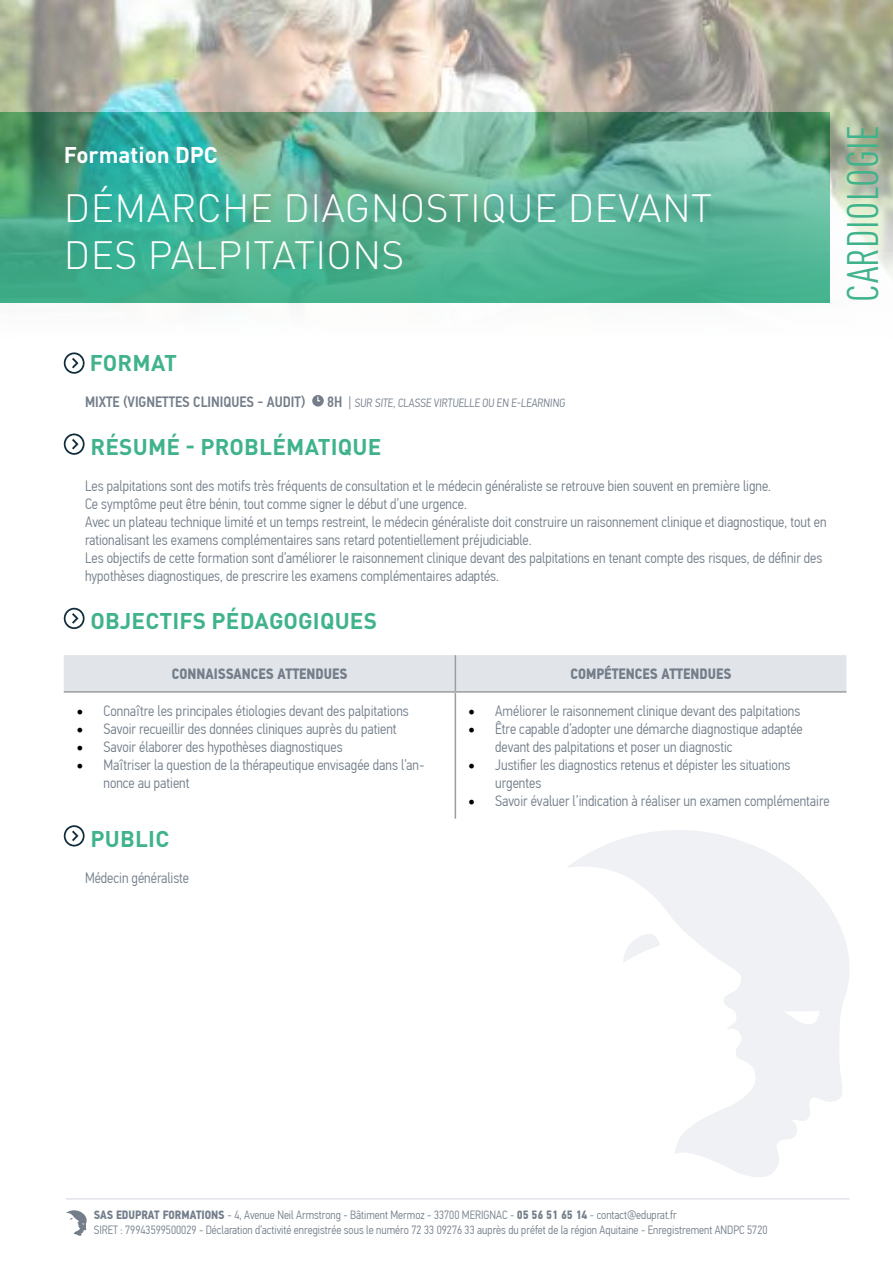
<style>
.page{position:relative;width:893px;height:1263px;background:#fff}
.page>*{position:absolute;margin:0;border:0;box-sizing:border-box;transform-origin:0 0}
.t1{font:condensed 43.5px "DINOT";letter-spacing:.01em;color:#40b38c}
.t2{font:300 39px/46.8px "DINOT";letter-spacing:.01em;color:#fff}
.t3{font:700 22.5px "DINOT";letter-spacing:.01em;color:#40b38c}
.t4{font:700 22.5px "DINOT";color:#fff}
.t5{font:300 15px/18px "PF Din Text Cond Pro";color:#737e8a}
.t6{font:700 15px "PF Din Text Cond Pro";color:#737e8a}
.t7{font:500 15px "PF Din Text Cond Pro";color:#737e8a}
.t8{font:300 12px/14.4px "PF Din Text Cond Pro";color:#737e8b}
.t9{font:300 12px "PF Din Text Cond Pro";color:#737e8a}
.s1{font-weight:500;font-size:15px}
.s2{font-size:15px}
.s3{font-family:"Minion Pro";font-weight:400;font-size:18px;color:#000}
.s4{font-weight:700}
</style>
<div class="page">
<hr style="left:66px;top:1198px;width:784px;height:1px;background:#e1e4e9">
<svg style="left:66px;top:1210px;width:21px;height:26px"></svg>
<svg style="left:568px;top:830px;width:281px;height:347px"></svg>
<img style="left:0;top:0;width:893px;height:365px">
<svg style="left:64px;top:352px;width:21px;height:22px"></svg>
<div style="left:312px;top:395px;width:12px;height:11px;background:#737e8a;border-radius:50%"></div>
<svg style="left:317px;top:396px;width:4px;height:6px"></svg>
<svg style="left:64px;top:433px;width:21px;height:22px"></svg>
<svg style="left:64px;top:608px;width:21px;height:21px"></svg>
<svg style="left:64px;top:825px;width:21px;height:21px"></svg>
<div style="left:64px;top:655px;width:782px;height:36px;background:#e1e4e9"></div>
<hr style="left:455px;top:655px;width:1px;height:36px;background:#9d9d9c">
<hr style="left:64px;top:691px;width:391px;height:2px;background:#9d9d9c">
<hr style="left:455px;top:691px;width:391px;height:2px;background:#9d9d9c">
<hr style="left:455px;top:693px;width:1px;height:126px;background:#9d9d9c">
<h3 class="t4" style="left:64px;top:141px;width:156px">Formation DPC</h3>
<h2 class="t2" style="left:64px;top:184px;width:650px">DÉMARCHE DIAGNOSTIQUE DEVANT<br>DES PALPITATIONS</h2>
<h1 class="t1" style="left:838px;top:302px;width:178px;rotate:-90deg">CARDIOLOGIE</h1>
<h3 class="t3" style="left:90px;top:348px;width:89px">FORMAT</h3>
<p class="t7" style="left:85px;top:392px;width:222px">MIXTE (VIGNETTES CLINIQUES - AUDIT)</p>
<p class="t9" style="left:327px;top:396px;width:241px"><span class="s1">8H</span> <span class="s2">|</span> SUR SITE, CLASSE VIRTUELLE OU EN E-LEARNING</p>
<h3 class="t3" style="left:91px;top:432px;width:292px">RÉSUMÉ - PROBLÉMATIQUE</h3>
<p class="t5" style="left:85px;top:477px;width:743px">Les palpitations sont des motifs très fréquents de consultation et le médecin généraliste se retrouve bien souvent en première ligne.<br>Ce symptôme peut être bénin, tout comme signer le début d’une urgence.<br>Avec un plateau technique limité et un temps restreint, le médecin généraliste doit construire un raisonnement clinique et diagnostique, tout en rationalisant les examens complémentaires sans retard potentiellement préjudiciable.<br>Les objectifs de cette formation sont d’améliorer le raisonnement clinique devant des palpitations en tenant compte des risques, de définir des hypothèses diagnostiques, de prescrire les examens complémentaires adaptés.</p>
<h3 class="t3" style="left:91px;top:606px;width:288px">OBJECTIFS PÉDAGOGIQUES</h3>
<p class="t6" style="left:172px;top:665px;width:177px">CONNAISSANCES ATTENDUES</p>
<p class="t6" style="left:571px;top:665px;width:162px">COMPÉTENCES ATTENDUES</p>
<p class="t5" style="left:77px;top:702px;width:334px"><span class="s3">•</span> Connaître les principales étiologies devant des palpitations</p>
<p class="t5" style="left:77px;top:720px;width:321px"><span class="s3">•</span> Savoir recueillir des données cliniques auprès du patient</p>
<p class="t5" style="left:77px;top:738px;width:268px"><span class="s3">•</span> Savoir élaborer des hypothèses diagnostiques</p>
<p class="t5" style="left:104px;top:756px;width:322px;text-indent:-27px"><span class="s3">•</span> Maîtriser la question de la thérapeutique envisagée dans l’an&shy;nonce au patient</p>
<p class="t5" style="left:468px;top:702px;width:334px"><span class="s3">•</span> Améliorer le raisonnement clinique devant des palpitations</p>
<p class="t5" style="left:495px;top:720px;width:309px;text-indent:-27px"><span class="s3">•</span> Être capable d’adopter une démarche diagnostique adaptée devant des palpitations et poser un diagnostic</p>
<p class="t5" style="left:495px;top:756px;width:297px;text-indent:-27px"><span class="s3">•</span> Justifier les diagnostics retenus et dépister les situations urgentes</p>
<p class="t5" style="left:468px;top:792px;width:363px"><span class="s3">•</span> Savoir évaluer l’indication à réaliser un examen complémentaire</p>
<h3 class="t3" style="left:91px;top:824px;width:80px">PUBLIC</h3>
<p class="t5" style="left:85px;top:868px;width:106px">Médecin généraliste</p>
<p class="t8" style="left:94px;top:1208px;width:675px"><span class="s4">SAS EDUPRAT FORMATIONS</span> - 4, Avenue Neil Armstrong - Bâtiment Mermoz - 33700 MERIGNAC - <span class="s4">05 56 51 65 14</span> - contact@eduprat.fr<br>SIRET : 79943599500029 - Déclaration d’activité enregistrée sous le numéro 72 33 09276 33 auprès du préfet de la région Aquitaine - Enregistrement ANDPC 5720</p>
</div>
